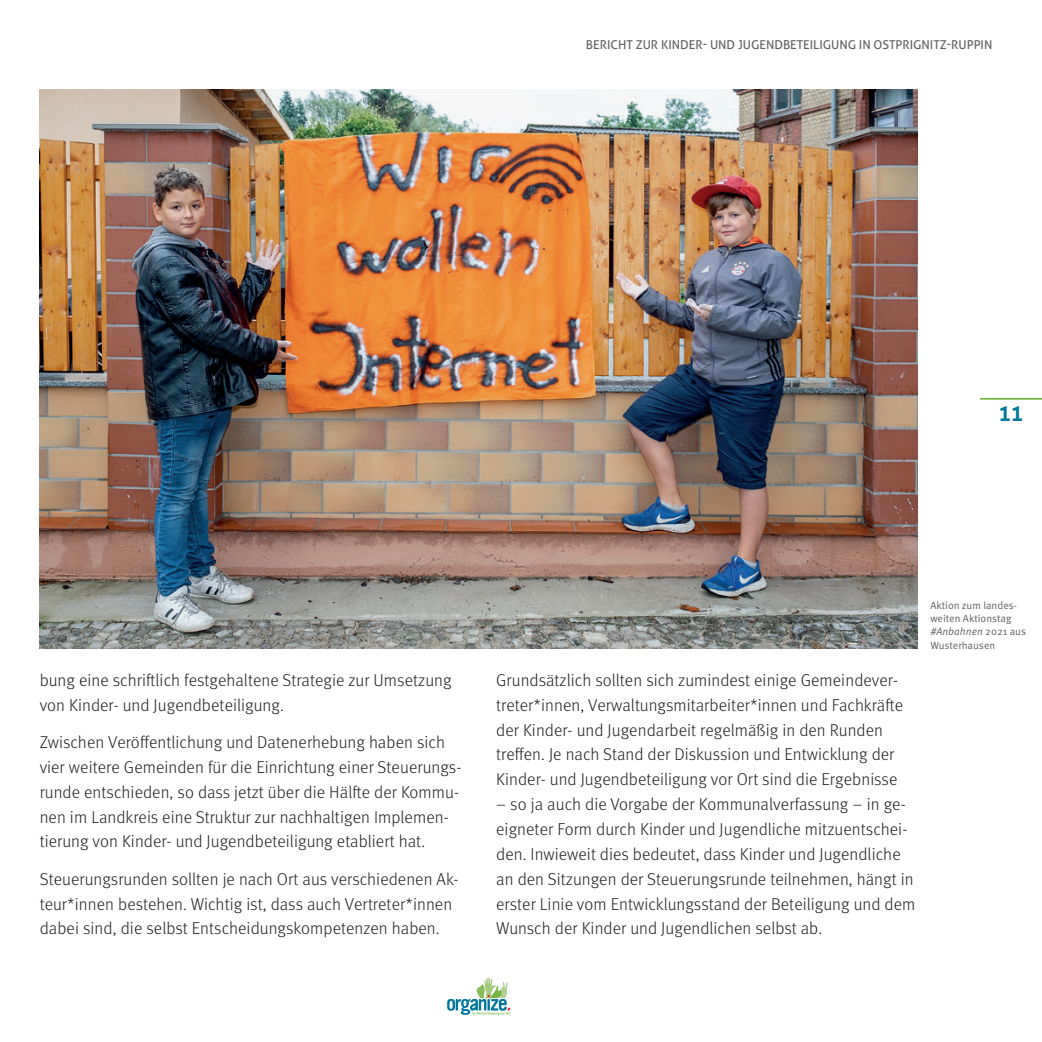
<style>
.page{position:relative;width:1042px;height:1042px;background:#fff}
.page>*{position:absolute;margin:0;border:0;box-sizing:border-box;transform-origin:0 0}
.t1{font:700 21px "Aller";color:#00789b}
.t2{font:300 17.15px/24.8px "Meta Pro";letter-spacing:.005em;color:#231f20}
.t3{font:12.25px "Aller";color:#636366}
.t4{font:10.5px/13.3px "Meta Pro Norm";color:#636366}
.t5{font:10.5px "Meta Pro Norm Ita";color:#636366}
.s1{font-family:"Meta Pro Norm"}
</style>
<div class="page">
<svg style="left:447px;top:977px;width:63px;height:38px"></svg>
<hr style="left:980px;top:398px;width:62px;height:2px;background:#74b643">
<img style="left:40px;top:89px;width:878px;height:559px">
<p class="t3" style="left:586px;top:37px;width:406px">BERICHT ZUR KIN DER- UN D JUGEN DBETEILIGUNG IN OSTPRIGN ITZ-RUPPIN</p>
<p class="t1" style="left:998px;top:400px;width:27px">11</p>
<p class="t2" style="left:40px;top:666px;width:413px">bung eine schriftlich festgehaltene Strategie zur Umsetzung von Kinder- und Jugendbeteiligung.</p>
<p class="t2" style="left:40px;top:729px;width:423px">Zwischen Veröffentlichung und Datenerhebung haben sich vier weitere Gemeinden für die Einrichtung einer Steuerungs&shy;runde entschieden, so dass jetzt über die Hälfte der Kommu&shy;nen im Landkreis eine Struktur zur nachhaltigen Implemen&shy;tierung von Kinder- und Jugendbeteiligung etabliert hat.</p>
<p class="t2" style="left:40px;top:865px;width:420px">Steuerungsrunden sollten je nach Ort aus verschiedenen Ak&shy;teur*innen bestehen. Wichtig ist, dass auch Vertreter*innen dabei sind, die selbst Entscheidungskompetenzen haben.</p>
<p class="t2" style="left:496px;top:666px;width:408px">Grundsätzlich sollten sich zumindest einige Gemeindever&shy;treter*innen, Verwaltungsmitarbeiter*innen und Fachkräfte der Kinder- und Jugendarbeit regelmäßig in den Runden treffen. Je nach Stand der Diskussion und Entwicklung der Kinder- und Jugendbeteiligung vor Ort sind die Ergebnisse</p>
<p class="t2" style="left:496px;top:791px;width:421px">– so ja auch die Vorgabe der Kommunalverfassung – in ge&shy;eigneter Form durch Kinder und Jugendliche mitzuentschei&shy;den. Inwieweit dies bedeutet, dass Kinder und Jugendliche an den Sitzungen der Steuerungsrunde teilnehmen, hängt in erster Linie vom Entwicklungsstand der Beteiligung und dem Wunsch der Kinder und Jugendlichen selbst ab.</p>
<p class="t4" style="left:930px;top:598px;width:88px">Aktion zum landes&shy;weiten Aktionstag</p>
<p class="t5" style="left:930px;top:624px;width:97px">#Anbahnen <span class="s1">2021 aus</span></p>
<p class="t4" style="left:930px;top:637px;width:66px">Wusterhausen</p>
</div>
